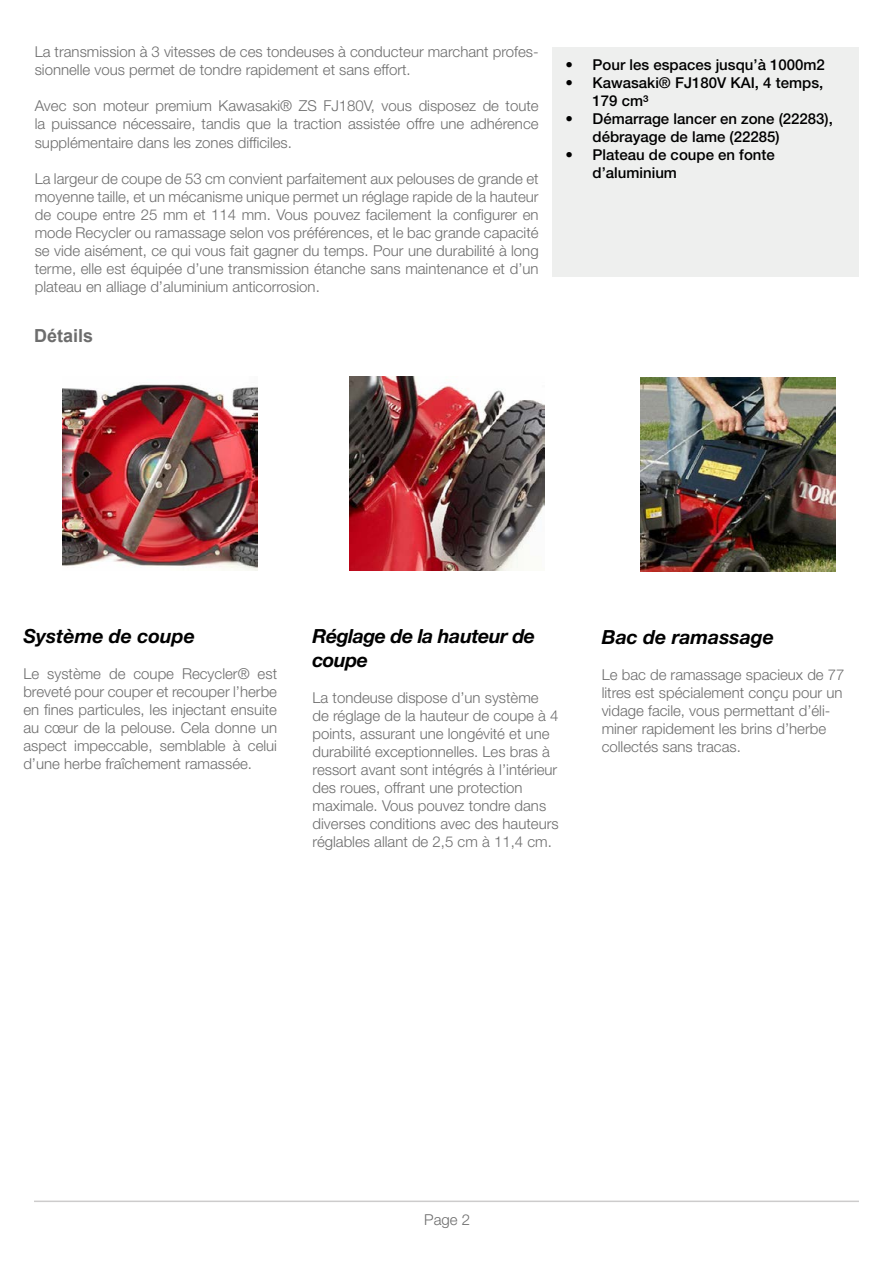
<style>
.page{position:relative;width:893px;height:1263px;background:#fff}
.page>*{position:absolute;margin:0;border:0;box-sizing:border-box;transform-origin:0 0}
.t1{font:italic 700 19.5px "Helvetica Neue LT Std";color:#000}
.t2{font:italic 700 19.5px/23.4px "Helvetica Neue LT Std";letter-spacing:-.025em;color:#000}
.t3{font:700 18px "Arial";color:#6d6d6d}
.t4{font:300 15px/18px "Helvetica Neue LT Std";color:#6d6d6d}
.t5{font:500 15px/18px "Helvetica Neue LT Std";color:#000}
</style>
<div class="page">
<hr style="left:34px;top:1200px;width:825px;height:2px;background:#cdcccc">
<div style="left:553px;top:47px;width:306px;height:229px;background:#eeefee"></div>
<img style="left:350px;top:376px;width:194px;height:195px">
<img style="left:63px;top:384px;width:194px;height:187px">
<img style="left:640px;top:377px;width:195px;height:195px">
<p class="t4" style="left:35px;top:43px;width:505px">La transmission à 3 vitesses de ces tondeuses à conducteur marchant profes&shy;sionnelle vous permet de tondre rapidement et sans effort.</p>
<p class="t4" style="left:35px;top:97px;width:505px;text-align:justify">Avec son moteur premium Kawasaki® ZS FJ180V, vous disposez de toute la puissance nécessaire, tandis que la traction assistée offre une adhérence supplémentaire dans les zones difficiles.</p>
<p class="t4" style="left:35px;top:169px;width:505px;text-align:justify">La largeur de coupe de 53 cm convient parfaitement aux pelouses de grande et moyenne taille, et un mécanisme unique permet un réglage rapide de la hauteur de coupe entre 25 mm et 114 mm. Vous pouvez facilement la configurer en mode Recycler ou ramassage selon vos préférences, et le bac grande capacité se vide aisément, ce qui vous fait gagner du temps. Pour une durabilité à long terme, elle est équipée d’une transmission étanche sans maintenance et d’un plateau en alliage d’aluminium anticorrosion.</p>
<p class="t3" style="left:34px;top:323px;width:61px">Détails</p>
<p class="t5" style="left:566px;top:56px;width:261px">• Pour les espaces jusqu’à 1000m2</p>
<p class="t5" style="left:593px;top:74px;width:232px;text-indent:-27px">• Kawasaki® FJ180V KAI, 4 temps,<br>179 cm³</p>
<p class="t5" style="left:593px;top:110px;width:242px;text-indent:-27px">• Démarrage lancer en zone (22283), débrayage de lame (22285)</p>
<p class="t5" style="left:593px;top:146px;width:184px;text-indent:-27px">• Plateau de coupe en fonte d’aluminium</p>
<h1 class="t1" style="left:23px;top:624px;width:173px">Système de coupe</h1>
<p class="t4" style="left:23px;top:665px;width:255px;text-align:justify">Le système de coupe Recycler® est breveté pour couper et recouper l’herbe en fines particules, les injectant ensuite au cœur de la pelouse. Cela donne un aspect impeccable, semblable à celui d’une herbe fraîchement ramassée.</p>
<h1 class="t2" style="left:313px;top:624px;width:224px">Réglage de la hauteur de coupe</h1>
<p class="t4" style="left:313px;top:688px;width:248px">La tondeuse dispose d’un système de réglage de la hauteur de coupe à 4 points, assurant une longévité et une durabilité exceptionnelles. Les bras à ressort avant sont intégrés à l’intérieur des roues, offrant une protection maximale. Vous pouvez tondre dans diverses conditions avec des hauteurs réglables allant de 2,5 cm à 11,4 cm.</p>
<h1 class="t1" style="left:602px;top:625px;width:174px">Bac de ramassage</h1>
<p class="t4" style="left:602px;top:665px;width:244px">Le bac de ramassage spacieux de 77 litres est spécialement conçu pour un vidage facile, vous permettant d’éli&shy;miner rapidement les brins d’herbe collectés sans tracas.</p>
<p class="t4" style="left:424px;top:1210px;width:47px">Page 2</p>
</div>
